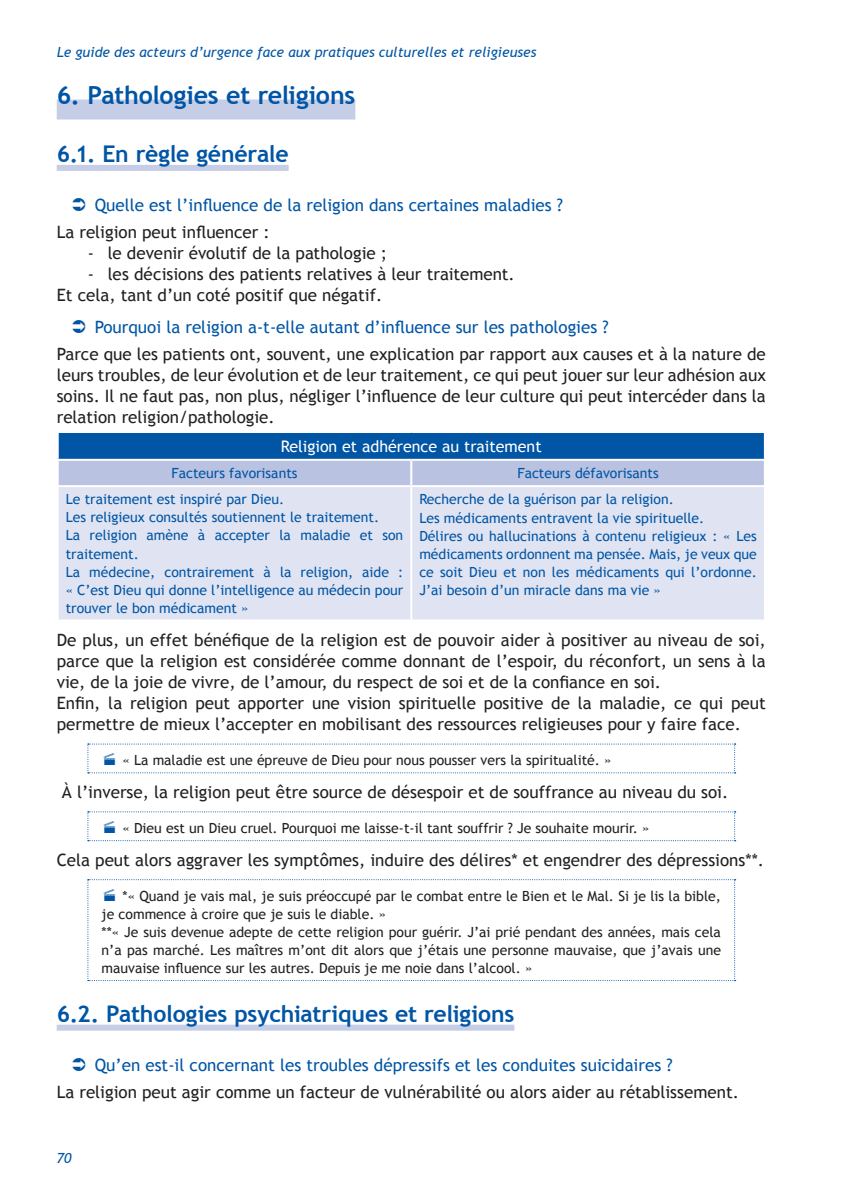
<style>
.page{position:relative;width:851px;height:1191px;background:#fff}
.page>*{position:absolute;margin:0;border:0;box-sizing:border-box;transform-origin:0 0}
.t1{font:700 25px "Trebuchet MS";letter-spacing:-.01em;color:#0155a5}
.t2{font:700 23px "Trebuchet MS";letter-spacing:-.01em;color:#0155a5}
.t3{font:17px/21px "Trebuchet MS";color:#231f20}
.t4{font:17px "Trebuchet MS";color:#0155a5}
.t5{font:16px "Trebuchet MS";color:#fff}
.t6{font:14px/18px "Trebuchet MS";color:#0155a5}
.t7{font:14px/18px "Trebuchet MS";color:#231f20}
.t8{font:italic 14px "Trebuchet MS";color:#0155a5}
.s1{color:#0155a5}
</style>
<div class="page">
<div style="left:57px;top:99px;width:298px;height:20px;background:#c6cde7"></div>
<div style="left:57px;top:165px;width:231px;height:6px;background:#c6cde7"></div>
<div style="left:57px;top:1024px;width:457px;height:6px;background:#c6cde7"></div>
<div style="left:58px;top:432px;width:706px;height:28px;background:#0155a5"></div>
<div style="left:59px;top:461px;width:704px;height:24px;background:#b9c2e1"></div>
<div style="left:59px;top:487px;width:704px;height:132px;background:#e0e4f2"></div>
<hr style="left:57px;top:431px;width:354px;height:2px;background:#fff">
<hr style="left:57px;top:433px;width:2px;height:26px;background:#fff">
<hr style="left:411px;top:431px;width:354px;height:2px;background:#fff">
<hr style="left:763px;top:433px;width:2px;height:26px;background:#fff">
<hr style="left:57px;top:459px;width:354px;height:2px;background:#fff">
<hr style="left:411px;top:459px;width:354px;height:2px;background:#fff">
<hr style="left:410px;top:461px;width:2px;height:24px;background:#fff">
<hr style="left:410px;top:487px;width:2px;height:132px;background:#fff">
<svg style="left:87px;top:743px;width:648px;height:30px"></svg>
<svg style="left:87px;top:811px;width:648px;height:30px"></svg>
<svg style="left:87px;top:879px;width:648px;height:102px"></svg>
<p class="t8" style="left:57px;top:43px;width:481px">Le guide des acteurs d’urgence face aux pratiques culturelles et religieuses</p>
<h1 class="t1" style="left:57px;top:79px;width:300px">6. Pathologies et religions</h1>
<h2 class="t2" style="left:57px;top:139px;width:233px">6.1. En règle générale</h2>
<p class="t4" style="left:95px;top:195px;width:470px">Quelle est l’influence de la religion dans certaines maladies ?</p>
<p class="t3" style="left:57px;top:222px;width:214px">La religion peut influencer :</p>
<p class="t3" style="left:88px;top:243px;width:301px">- le devenir évolutif de la pathologie ;</p>
<p class="t3" style="left:57px;top:264px;width:459px;text-indent:31px">- les décisions des patients relatives à leur traitement.<br>Et cela, tant d’un coté positif que négatif.</p>
<p class="t4" style="left:95px;top:317px;width:515px">Pourquoi la religion a-t-elle autant d’influence sur les pathologies ?</p>
<p class="t3" style="left:57px;top:344px;width:710px;text-align:justify">Parce que les patients ont, souvent, une explication par rapport aux causes et à la nature de leurs troubles, de leur évolution et de leur traitement, ce qui peut jouer sur leur adhésion aux soins. Il ne faut pas, non plus, négliger l’influence de leur culture qui peut intercéder dans la relation religion/pathologie.</p>
<p class="t5" style="left:281px;top:437px;width:262px">Religion et adhérence au traitement</p>
<p class="t6" style="left:171px;top:464px;width:127px">Facteurs favorisants</p>
<p class="t6" style="left:517px;top:464px;width:143px">Facteurs défavorisants</p>
<p class="t6" style="left:66px;top:491px;width:339px">Le traitement est inspiré par Dieu.<br>Les religieux consultés soutiennent le traitement.<br>La religion amène à accepter la maladie et son traitement.<br>La médecine, contrairement à la religion, aide : « C’est Dieu qui donne l’intelligence au médecin pour trouver le bon médicament »</p>
<p class="t6" style="left:419px;top:491px;width:339px">Recherche de la guérison par la religion.<br>Les médicaments entravent la vie spirituelle.<br>Délires ou hallucinations à contenu religieux : « Les médicaments ordonnent ma pensée. Mais, je veux que ce soit Dieu et non les médicaments qui l’ordonne.<br>J’ai besoin d’un miracle dans ma vie »</p>
<p class="t3" style="left:57px;top:629px;width:710px">De plus, un effet bénéfique de la religion est de pouvoir aider à positiver au niveau de soi, parce que la religion est considérée comme donnant de l’espoir, du réconfort, un sens à la vie, de la joie de vivre, de l’amour, du respect de soi et de la confiance en soi.<br>Enfin, la religion peut apporter une vision spirituelle positive de la maladie, ce qui peut permettre de mieux l’accepter en mobilisant des ressources religieuses pour y faire face.</p>
<p class="t7" style="left:102px;top:751px;width:511px"><span class="s1">•</span> « La maladie est une épreuve de Dieu pour nous pousser vers la spiritualité. »</p>
<p class="t3" style="left:62px;top:781px;width:668px">À l’inverse, la religion peut être source de désespoir et de souffrance au niveau du soi.</p>
<p class="t7" style="left:102px;top:819px;width:549px"><span class="s1">•</span> « Dieu est un Dieu cruel. Pourquoi me laisse-t-il tant souffrir ? Je souhaite mourir. »</p>
<p class="t3" style="left:57px;top:849px;width:708px">Cela peut alors aggraver les symptômes, induire des délires* et engendrer des dépressions**.</p>
<p class="t7" style="left:102px;top:886px;width:620px"><span class="s1">•</span> *« Quand je vais mal, je suis préoccupé par le combat entre le Bien et le Mal. Si je lis la bible, je commence à croire que je suis le diable. »<br>**« Je suis devenue adepte de cette religion pour guérir. J’ai prié pendant des années, mais cela n’a pas marché. Les maîtres m’ont dit alors que j’étais une personne mauvaise, que j’avais une mauvaise influence sur les autres. Depuis je me noie dans l’alcool. »</p>
<h2 class="t2" style="left:57px;top:999px;width:459px">6.2. Pathologies psychiatriques et religions</h2>
<p class="t4" style="left:95px;top:1055px;width:579px">Qu’en est-il concernant les troubles dépressifs et les conduites suicidaires ?</p>
<p class="t3" style="left:57px;top:1081px;width:683px">La religion peut agir comme un facteur de vulnérabilité ou alors aider au rétablissement.</p>
<p class="t8" style="left:57px;top:1149px;width:16px">70</p>
</div>
